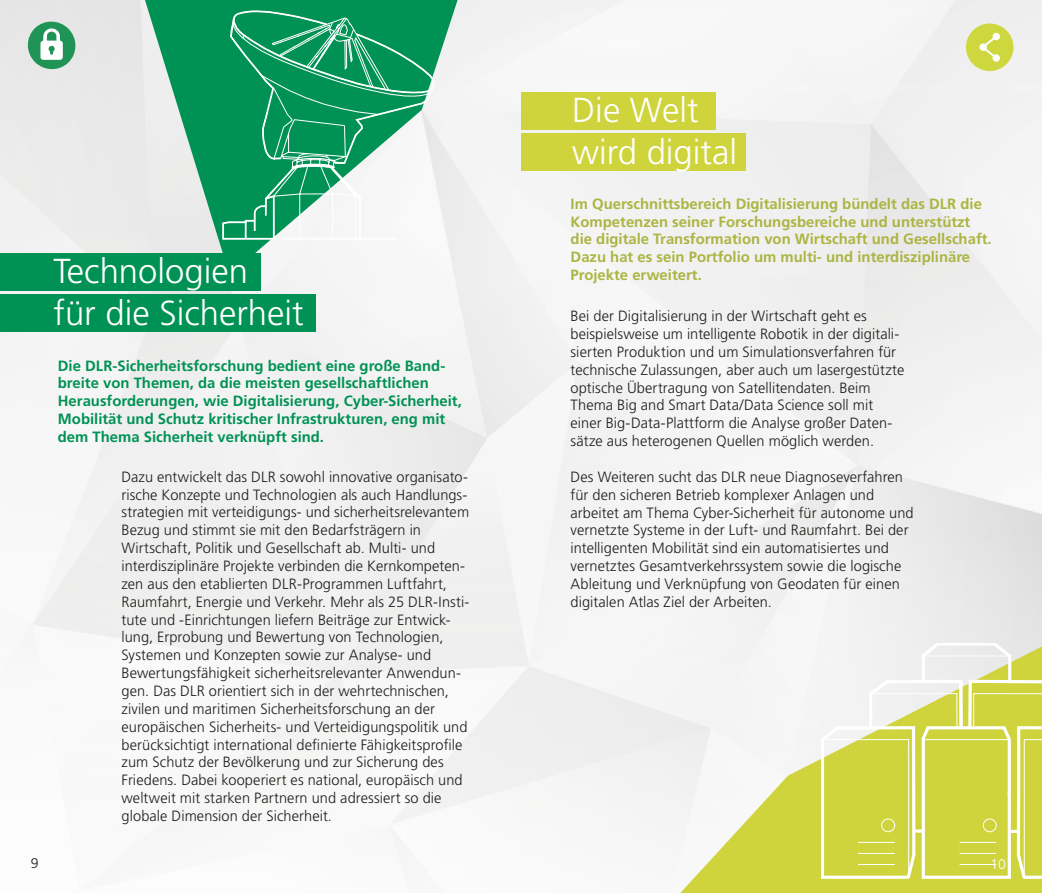
<style>
.page{position:relative;width:1042px;height:893px;background:#fff}
.page>*{position:absolute;margin:0;border:0;box-sizing:border-box;transform-origin:0 0}
.t1{font:300 34.65px/41.6px "Frutiger LT Std";color:#fff}
.t2{font:300 14.88px/17.8px "Frutiger LT Std";letter-spacing:.005em;color:#1d1d1b}
.t3{font:700 14.88px/17.8px "Frutiger LT Std";color:#009255}
.t4{font:700 14.88px/17.8px "Frutiger LT Std";color:#abb541}
.t5{font:300 14px "Frutiger LT Std";color:#fff}
.t6{font:300 14px "Frutiger LT Std";color:#1d1d1b}
</style>
<div class="page">
<div style="left:0;top:0;width:1042px;height:524px;background:#f1f1f1"></div>
<div style="left:0;top:524px;width:1042px;height:369px;background:#f5f5f5"></div>
<svg style="left:145px;top:0;width:312px;height:275px"></svg>
<div style="left:966px;top:24px;width:47px;height:47px;background:#ced83e;border-radius:50%"></div>
<svg style="left:979px;top:33px;width:21px;height:29px"></svg>
<svg style="left:680px;top:726px;width:362px;height:167px"></svg>
<div style="left:521px;top:92px;width:195px;height:37px;background:#cfd43d"></div>
<div style="left:521px;top:134px;width:224px;height:37px;background:#cfd43d"></div>
<svg style="left:26px;top:19px;width:52px;height:53px;background:#8dc4a7"></svg>
<svg style="left:821px;top:643px;width:221px;height:235px"></svg>
<div style="left:0;top:254px;width:260px;height:37px;background:#009255"></div>
<div style="left:0;top:294px;width:315px;height:38px;background:#009255"></div>
<svg style="left:221px;top:17px;width:177px;height:223px"></svg>
<svg style="left:230px;top:10px;width:206px;height:155px;background:#2da473"></svg>
<svg style="left:245px;top:222px;width:1px;height:17px"></svg>
<svg style="left:265px;top:206px;width:2px;height:10px"></svg>
<h1 class="t1" style="left:53px;top:251px;width:252px">Technologien<br>für die Sicherheit</h1>
<p class="t3" style="left:58px;top:356px;width:405px">Die DLR-Sicherheitsforschung bedient eine große Band&shy;breite von Themen, da die meisten gesellschaftlichen Herausforderungen, wie Digitalisierung, Cyber-Sicherheit, Mobilität und Schutz kritischer Infrastrukturen, eng mit dem Thema Sicherheit verknüpft sind.</p>
<p class="t2" style="left:122px;top:468px;width:349px">Dazu entwickelt das DLR sowohl innovative organisato&shy;rische Konzepte und Technologien als auch Handlungs&shy;strategien mit verteidigungs- und sicherheitsrelevantem Bezug und stimmt sie mit den Bedarfsträgern in Wirtschaft, Politik und Gesellschaft ab. Multi- und interdisziplinäre Projekte verbinden die Kernkompeten&shy;zen aus den etablierten DLR-Programmen Luftfahrt, Raumfahrt, Energie und Verkehr. Mehr als 25 DLR-Insti&shy;tute und -Einrichtungen liefern Beiträge zur Entwick&shy;lung, Erprobung und Bewertung von Technologien, Systemen und Konzepten sowie zur Analyse- und Bewertungsfähigkeit sicherheitsrelevanter Anwendun&shy;gen. Das DLR orientiert sich in der wehrtechnischen, zivilen und maritimen Sicherheitsforschung an der europäischen Sicherheits- und Verteidigungspolitik und berücksichtigt international definierte Fähigkeitsprofile zum Schutz der Bevölkerung und zur Sicherung des Friedens. Dabei kooperiert es national, europäisch und weltweit mit starken Partnern und adressiert so die globale Dimension der Sicherheit.</p>
<h1 class="t1" style="left:572px;top:90px;width:166px">Die Welt wird digital</h1>
<p class="t4" style="left:570px;top:195px;width:422px">Im Querschnittsbereich Digitalisierung bündelt das DLR die Kompetenzen seiner Forschungsbereiche und unterstützt die digitale Transformation von Wirtschaft und Gesellschaft.<br>Dazu hat es sein Portfolio um multi- und interdisziplinäre Projekte erweitert.</p>
<p class="t2" style="left:570px;top:307px;width:335px">Bei der Digitalisierung in der Wirtschaft geht es beispielsweise um intelligente Robotik in der digitali&shy;sierten Produktion und um Simulationsverfahren für technische Zulassungen, aber auch um lasergestützte optische Übertragung von Satellitendaten. Beim Thema Big and Smart Data/Data Science soll mit einer Big-Data-Plattform die Analyse großer Daten&shy;sätze aus heterogenen Quellen möglich werden.</p>
<p class="t2" style="left:570px;top:468px;width:344px">Des Weiteren sucht das DLR neue Diagnoseverfahren für den sicheren Betrieb komplexer Anlagen und arbeitet am Thema Cyber-Sicherheit für autonome und vernetzte Systeme in der Luft- und Raumfahrt. Bei der intelligenten Mobilität sind ein automatisiertes und vernetztes Gesamtverkehrssystem sowie die logische Ableitung und Verknüpfung von Geodaten für einen digitalen Atlas Ziel der Arbeiten.</p>
<p class="t6" style="left:31px;top:855px;width:9px">9</p>
<p class="t5" style="left:990px;top:856px;width:17px">10</p>
</div>
